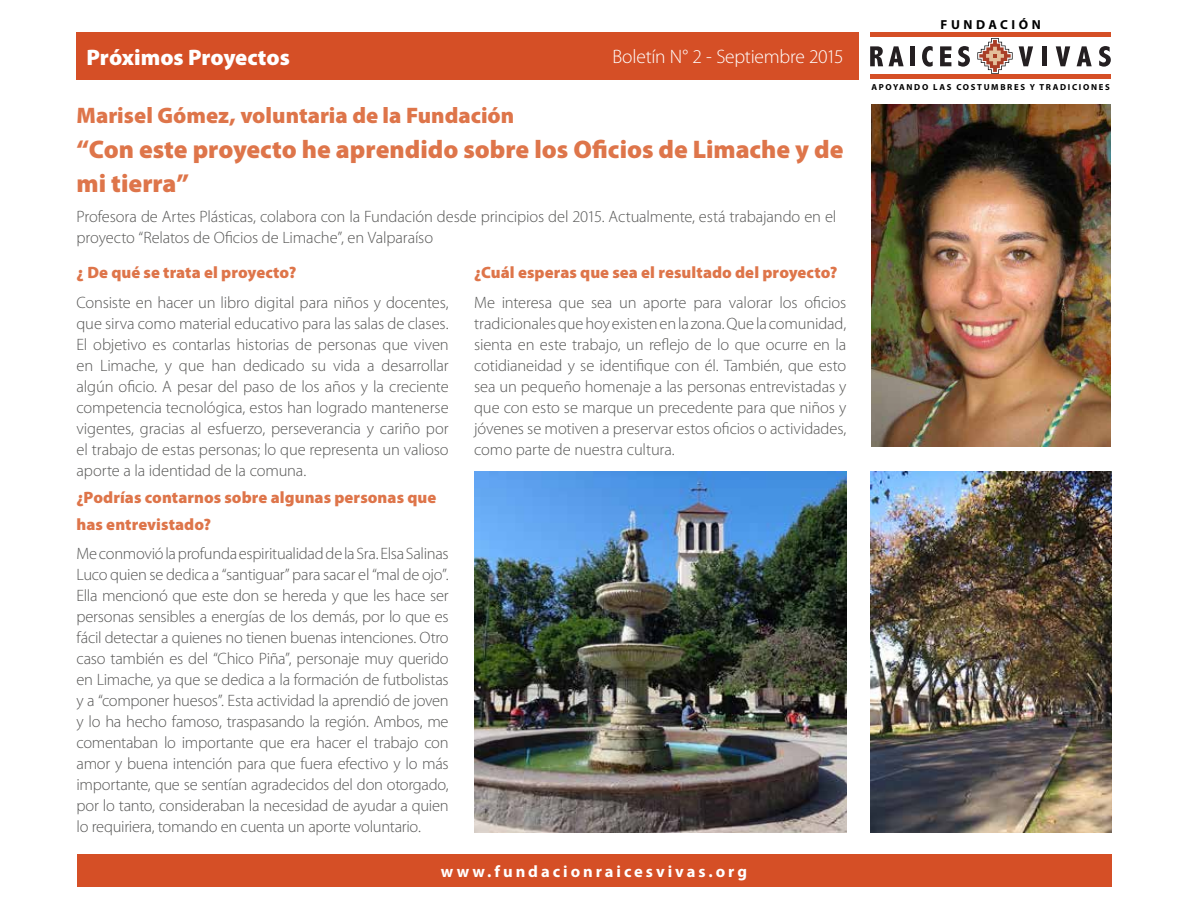
<style>
.page{position:relative;width:1188px;height:918px;background:#fff}
.page>*{position:absolute;margin:0;border:0;box-sizing:border-box;transform-origin:0 0}
.t1{font:900 25.5px/34.5px "Myriad Pro";color:#de754a}
.t2{font:900 22.5px "Myriad Pro";color:#de754a}
.t3{font:900 22.5px "Myriad Pro";color:#fff}
.t4{font:300 19.5px "Myriad Pro";letter-spacing:-.015em;color:#fff}
.t5{font:300 16.5px/21px "Myriad Pro";letter-spacing:-.01em;color:#575756;text-align:justify}
.t6{font:900 16.5px/27px "Myriad Pro";letter-spacing:.005em;color:#de754a}
.t7{font:700 16.5px "Myriad Pro";letter-spacing:.18em;color:#fff}
.t8{font:700 13.05px "Myriad Pro";letter-spacing:.27em;color:#000}
.t9{font:700 8.7px "Myriad Pro";letter-spacing:.19em;color:#000}
</style>
<div class="page">
<div style="left:77px;top:32px;width:782px;height:47px;background:#d54f26"></div>
<div style="left:77px;top:855px;width:1034px;height:32px;background:#d54f26"></div>
<svg style="left:977px;top:38px;width:36px;height:36px"></svg>
<svg style="left:870px;top:46px;width:13px;height:20px"></svg>
<svg style="left:889px;top:46px;width:15px;height:20px"></svg>
<div style="left:910px;top:46px;width:5px;height:20px;background:#241f21"></div>
<svg style="left:922px;top:46px;width:11px;height:21px"></svg>
<svg style="left:940px;top:46px;width:11px;height:20px"></svg>
<svg style="left:958px;top:46px;width:12px;height:21px"></svg>
<svg style="left:1099px;top:46px;width:12px;height:21px"></svg>
<svg style="left:1019px;top:46px;width:14px;height:20px"></svg>
<div style="left:1042px;top:46px;width:5px;height:20px;background:#241f21"></div>
<svg style="left:1056px;top:46px;width:14px;height:20px"></svg>
<svg style="left:1077px;top:46px;width:15px;height:20px"></svg>
<div style="left:870px;top:32px;width:241px;height:5px;background:#d54f26"></div>
<hr style="left:870px;top:75px;width:241px;height:4px;background:#d54f26">
<img style="left:474px;top:472px;width:372px;height:361px">
<img style="left:870px;top:472px;width:241px;height:361px">
<img style="left:872px;top:104px;width:239px;height:342px">
<h2 class="t3" style="left:87px;top:44px;width:205px">Próximos Proyectos</h2>
<p class="t4" style="left:613px;top:46px;width:233px">Boletín N° 2 - Septiembre 2015</p>
<h2 class="t2" style="left:77px;top:103px;width:439px">Marisel Gómez, voluntaria de la Fundación</h2>
<h1 class="t1" style="left:77px;top:132px;width:768px">“Con este proyecto he aprendido sobre los Oficios de Limache y de mi tierra”</h1>
<p class="t5" style="left:77px;top:207px;width:761px">Profesora de Artes Plásticas, colabora con la Fundación desde principios del 2015. Actualmente, está trabajando en el proyecto “Relatos de Oficios de Limache”, en Valparaíso</p>
<p class="t6" style="left:77px;top:259px;width:221px">¿ De qué se trata el proyecto?</p>
<p class="t5" style="left:77px;top:292px;width:374px">Consiste en hacer un libro digital para niños y docentes, que sirva como material educativo para las salas de clases.<br>El objetivo es contarlas historias de personas que viven en Limache, y que han dedicado su vida a desarrollar algún oficio. A pesar del paso de los años y la creciente competencia tecnológica, estos han logrado mantenerse vigentes, gracias al esfuerzo, perseverancia y cariño por el trabajo de estas personas; lo que representa un valioso aporte a la identidad de la comuna.</p>
<p class="t6" style="left:77px;top:484px;width:361px">¿Podrías contarnos sobre algunas personas que has entrevistado?</p>
<p class="t5" style="left:77px;top:543px;width:374px">Me conmovió la profunda espiritualidad de la Sra. Elsa Salinas Luco quien se dedica a “santiguar” para sacar el “mal de ojo”.<br>Ella mencionó que este don se hereda y que les hace ser personas sensibles a energías de los demás, por lo que es fácil detectar a quienes no tienen buenas intenciones. Otro caso también es del “Chico Piña”, personaje muy querido en Limache, ya que se dedica a la formación de futbolistas y a “componer huesos”. Esta actividad la aprendió de joven y lo ha hecho famoso, traspasando la región. Ambos, me comentaban lo importante que era hacer el trabajo con amor y buena intención para que fuera efectivo y lo más importante, que se sentían agradecidos del don otorgado, por lo tanto, consideraban la necesidad de ayudar a quien lo requiriera, tomando en cuenta un aporte voluntario.</p>
<p class="t6" style="left:474px;top:259px;width:365px">¿Cuál esperas que sea el resultado del proyecto?</p>
<p class="t5" style="left:474px;top:292px;width:374px">Me interesa que sea un aporte para valorar los oficios tradicionales que hoy existen en la zona. Que la comunidad, sienta en este trabajo, un reflejo de lo que ocurre en la cotidianeidad y se identifique con él. También, que esto sea un pequeño homenaje a las personas entrevistadas y que con esto se marque un precedente para que niños y jóvenes se motiven a preservar estos oficios o actividades, como parte de nuestra cultura.</p>
<p class="t7" style="left:441px;top:862px;width:308px">www.fundacionraicesvivas.org</p>
<p class="t8" style="left:941px;top:17px;width:102px">FUNDACIÓN</p>
<p class="t9" style="left:871px;top:83px;width:240px">APOYANDO LAS COSTUMBRES Y TRADICIONES</p>
</div>
